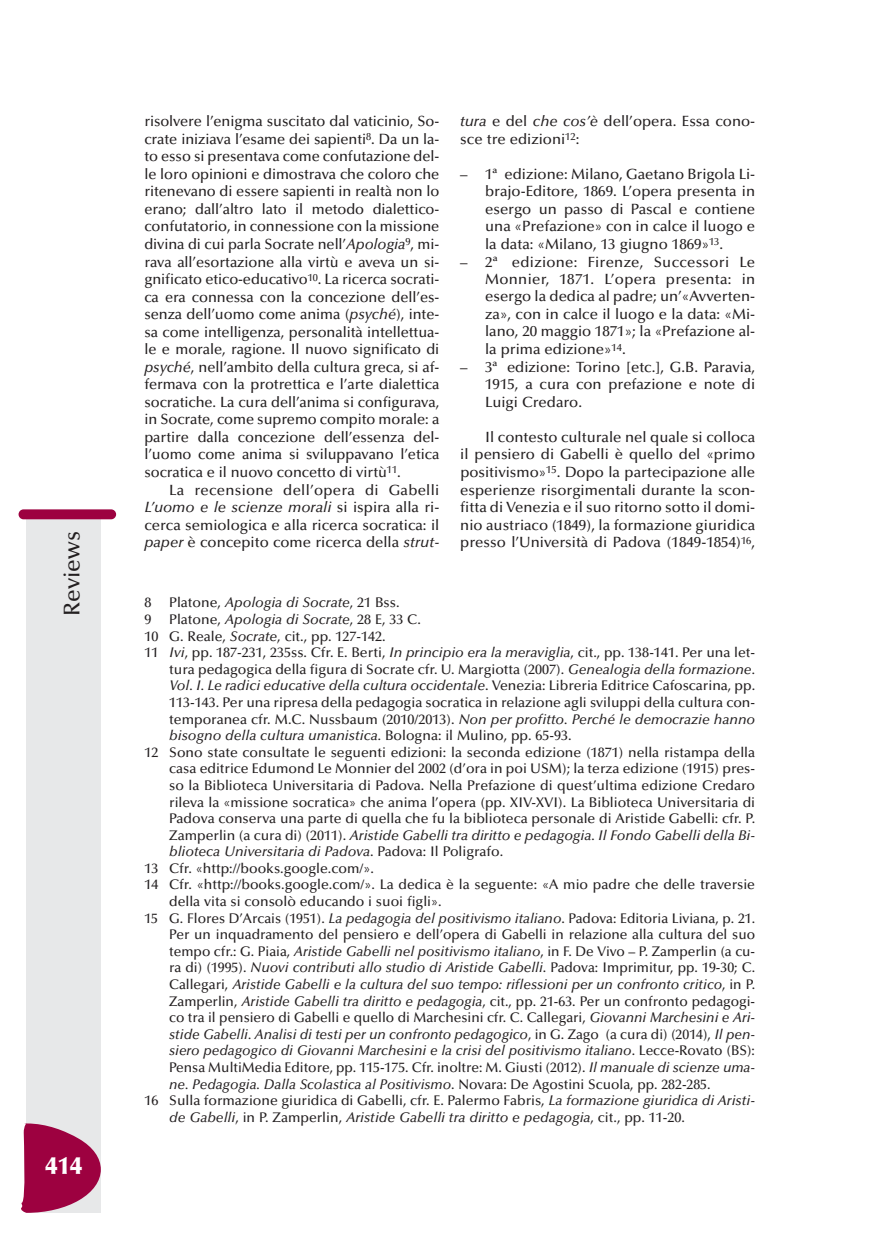
<style>
.page{position:relative;width:869px;height:1241px;background:#fff}
.page>*{position:absolute;margin:0;border:0;box-sizing:border-box;transform-origin:0 0}
.t1{font:900 24.5px "Optima";color:#fff}
.t2{font:500 22.75px "Optima";color:#231f20}
.t3{font:500 14.88px/17.5px "Optima";color:#231f20;text-align:justify}
.t4{font:500 14px "Optima";color:#231f20}
.t5{font:italic 500 14px "Optima";color:#231f20}
.s1{font-style:italic}
.s2{font-style:normal}
</style>
<div class="page">
<div style="left:27px;top:517px;width:74px;height:695px;background:#e7e8e9"></div>
<div style="left:19px;top:509px;width:97px;height:10px;background:#9d0140;border-radius:5px"></div>
<svg style="left:21px;top:1122px;width:80px;height:90px"></svg>
<h2 class="t2" style="left:63px;top:616px;width:86px;rotate:-90deg">Reviews</h2>
<h1 class="t1" style="left:45px;top:1155px;width:38px">414</h1>
<p class="t3" style="left:144px;top:114px;width:296px">risolvere l’enigma suscitato dal vaticinio, So&shy;crate iniziava l’esame dei sapienti<sup>8</sup>. Da un la&shy;to esso si presentava come confutazione del&shy;le loro opinioni e dimostrava che coloro che ritenevano di essere sapienti in realtà non lo erano; dall’altro lato il metodo dialettico&shy;confutatorio, in connessione con la missione divina di cui parla Socrate nell’<span class="s1">Apologia</span><sup>9</sup>, mi&shy;rava all’esortazione alla virtù e aveva un si&shy;gnificato etico-educativo<sup>10</sup>. La ricerca socrati&shy;ca era connessa con la concezione dell’es&shy;senza dell’uomo come anima (<span class="s1">psyché</span>), inte&shy;sa come intelligenza, personalità intellettua&shy;le e morale, ragione. Il nuovo significato di <span class="s1">psyché</span>, nell’ambito della cultura greca, si af&shy;fermava con la protrettica e l’arte dialettica socratiche. La cura dell’anima si configurava, in Socrate, come supremo compito morale: a partire dalla concezione dell’essenza del&shy;l’uomo come anima si sviluppavano l’etica socratica e il nuovo concetto di virtù<sup>11</sup>.</p>
<p class="t3" style="left:144px;top:482px;width:296px;text-indent:25px">La recensione dell’opera di Gabelli <span class="s1">L’uomo e le scienze morali</span> si ispira alla ri&shy;cerca semiologica e alla ricerca socratica: il <span class="s1">paper</span> è concepito come ricerca della <span class="s1">strut-</span></p>
<p class="t3" style="left:460px;top:113px;width:296px"><span class="s1">tura</span> e del <span class="s1">che cos’è</span> dell’opera. Essa cono&shy;sce tre edizioni<sup>12</sup>:</p>
<p class="t3" style="left:485px;top:166px;width:271px;text-indent:-25px">– 1ª edizione: Milano, Gaetano Brigola Li&shy;brajo-Editore, 1869. L’opera presenta in esergo un passo di Pascal e contiene una «Prefazione» con in calce il luogo e la data: «Milano, 13 giugno 1869»<sup>13</sup>.</p>
<p class="t3" style="left:485px;top:254px;width:271px;text-indent:-25px">– 2ª edizione: Firenze, Successori Le Monnier, 1871. L’opera presenta: in esergo la dedica al padre; un’«Avverten&shy;za», con in calce il luogo e la data: «Mi&shy;lano, 20 maggio 1871»; la «Prefazione al&shy;la prima edizione»<sup>14</sup>.</p>
<p class="t3" style="left:485px;top:359px;width:271px;text-indent:-25px">– 3ª edizione: Torino [etc.], G.B. Paravia, 1915, a cura con prefazione e note di Luigi Credaro.</p>
<p class="t3" style="left:460px;top:429px;width:296px;text-indent:25px">Il contesto culturale nel quale si colloca il pensiero di Gabelli è quello del «primo positivismo»<sup>15</sup>. Dopo la partecipazione alle esperienze risorgimentali durante la scon&shy;fitta di Venezia e il suo ritorno sotto il domi&shy;nio austriaco (1849), la formazione giuridica presso l’Università di Padova (1849-1854)<sup>16</sup>,</p>
<p class="t4" style="left:144px;top:597px;width:8px">8</p>
<p class="t5" style="left:169px;top:597px;width:232px"><span class="s2">Platone,</span> Apologia di Socrate<span class="s2">, 21 Bss.</span></p>
<p class="t4" style="left:144px;top:613px;width:8px">9</p>
<p class="t4" style="left:169px;top:613px;width:253px">Platone, <span class="s1">Apologia di Socrate</span>, 28 E, 33 C.</p>
<p class="t4" style="left:144px;top:630px;width:243px">10 G. Reale, <span class="s1">Socrate</span>, cit., pp. 127-142.</p>
<p class="t4" style="left:144px;top:647px;width:612px">11 <span class="s1">Ivi</span>, pp. 187-231, 235ss. Cfr. E. Berti, <span class="s1">In principio era la meraviglia</span>, cit., pp. 138-141. Per una let-</p>
<p class="t4" style="left:169px;top:663px;width:587px">tura pedagogica della figura di Socrate cfr. U. Margiotta (2007). <span class="s1">Genealogia della formazione.</span></p>
<p class="t5" style="left:169px;top:680px;width:587px">Vol. I. Le radici educative della cultura occidentale<span class="s2">. Venezia: Libreria Editrice Cafoscarina, pp.</span></p>
<p class="t4" style="left:169px;top:696px;width:587px">113-143. Per una ripresa della pedagogia socratica in relazione agli sviluppi della cultura con-</p>
<p class="t4" style="left:169px;top:713px;width:587px">temporanea cfr. M.C. Nussbaum (2010/2013). <span class="s1">Non per profitto. Perché le democrazie hanno</span></p>
<p class="t5" style="left:169px;top:729px;width:404px">bisogno della cultura umanistica. <span class="s2">Bologna: il Mulino, pp. 65-93.</span></p>
<p class="t4" style="left:144px;top:746px;width:612px">12 Sono state consultate le seguenti edizioni: la seconda edizione (1871) nella ristampa della</p>
<p class="t4" style="left:169px;top:763px;width:587px">casa editrice Edumond Le Monnier del 2002 (d’ora in poi USM); la terza edizione (1915) pres-</p>
<p class="t4" style="left:169px;top:779px;width:587px">so la Biblioteca Universitaria di Padova. Nella Prefazione di quest’ultima edizione Credaro</p>
<p class="t4" style="left:169px;top:796px;width:587px">rileva la «missione socratica» che anima l’opera (pp. XIV-XVI). La Biblioteca Universitaria di</p>
<p class="t4" style="left:169px;top:812px;width:587px">Padova conserva una parte di quella che fu la biblioteca personale di Aristide Gabelli: cfr. P.</p>
<p class="t5" style="left:169px;top:829px;width:587px"><span class="s2">Zamperlin (a cura di) (2011).</span> Aristide Gabelli tra diritto e pedagogia. Il Fondo Gabelli della Bi-</p>
<p class="t5" style="left:169px;top:846px;width:335px">blioteca Universitaria di Padova<span class="s2">. Padova: Il Poligrafo.</span></p>
<p class="t4" style="left:144px;top:862px;width:231px">13 Cfr. «http://books.google.com/».</p>
<p class="t4" style="left:144px;top:879px;width:612px">14 Cfr. «http://books.google.com/». La dedica è la seguente: «A mio padre che delle traversie</p>
<p class="t4" style="left:169px;top:895px;width:274px">della vita si consolò educando i suoi figli».</p>
<p class="t4" style="left:144px;top:912px;width:612px">15 G. Flores D’Arcais (1951). <span class="s1">La pedagogia del positivismo italiano</span>. Padova: Editoria Liviana, p. 21.</p>
<p class="t4" style="left:169px;top:928px;width:587px">Per un inquadramento del pensiero e dell’opera di Gabelli in relazione alla cultura del suo</p>
<p class="t4" style="left:169px;top:945px;width:587px">tempo cfr.: G. Piaia, <span class="s1">Aristide Gabelli nel positivismo italiano</span>, in F. De Vivo – P. Zamperlin (a cu-</p>
<p class="t4" style="left:169px;top:962px;width:587px">ra di) (1995). <span class="s1">Nuovi contributi allo studio di Aristide Gabelli</span>. Padova: Imprimitur, pp. 19-30; C.</p>
<p class="t5" style="left:169px;top:978px;width:587px"><span class="s2">Callegari,</span> Aristide Gabelli e la cultura del suo tempo: riflessioni per un confronto critico<span class="s2">, in P.</span></p>
<p class="t4" style="left:169px;top:995px;width:587px">Zamperlin, <span class="s1">Aristide Gabelli tra diritto e pedagogia</span>, cit., pp. 21-63. Per un confronto pedagogi-</p>
<p class="t4" style="left:169px;top:1011px;width:587px">co tra il pensiero di Gabelli e quello di Marchesini cfr. C. Callegari, <span class="s1">Giovanni Marchesini e Ari-</span></p>
<p class="t5" style="left:169px;top:1028px;width:587px">stide Gabelli. Analisi di testi per un confronto pedagogico<span class="s2">, in G. Zago (a cura di) (2014),</span> Il pen-</p>
<p class="t5" style="left:169px;top:1044px;width:587px">siero pedagogico di Giovanni Marchesini e la crisi del positivismo italiano<span class="s2">. Lecce-Rovato (BS):</span></p>
<p class="t4" style="left:169px;top:1061px;width:587px">Pensa MultiMedia Editore, pp. 115-175. Cfr. inoltre: M. Giusti (2012). <span class="s1">Il manuale di scienze uma-</span></p>
<p class="t5" style="left:169px;top:1078px;width:542px">ne. Pedagogia. Dalla Scolastica al Positivismo<span class="s2">. Novara: De Agostini Scuola, pp. 282-285.</span></p>
<p class="t4" style="left:144px;top:1094px;width:612px">16 Sulla formazione giuridica di Gabelli, cfr. E. Palermo Fabris, <span class="s1">La formazione giuridica di Aristi-</span></p>
<p class="t5" style="left:169px;top:1111px;width:517px">de Gabelli<span class="s2">, in P. Zamperlin,</span> Aristide Gabelli tra diritto e pedagogia<span class="s2">, cit., pp. 11-20.</span></p>
</div>
